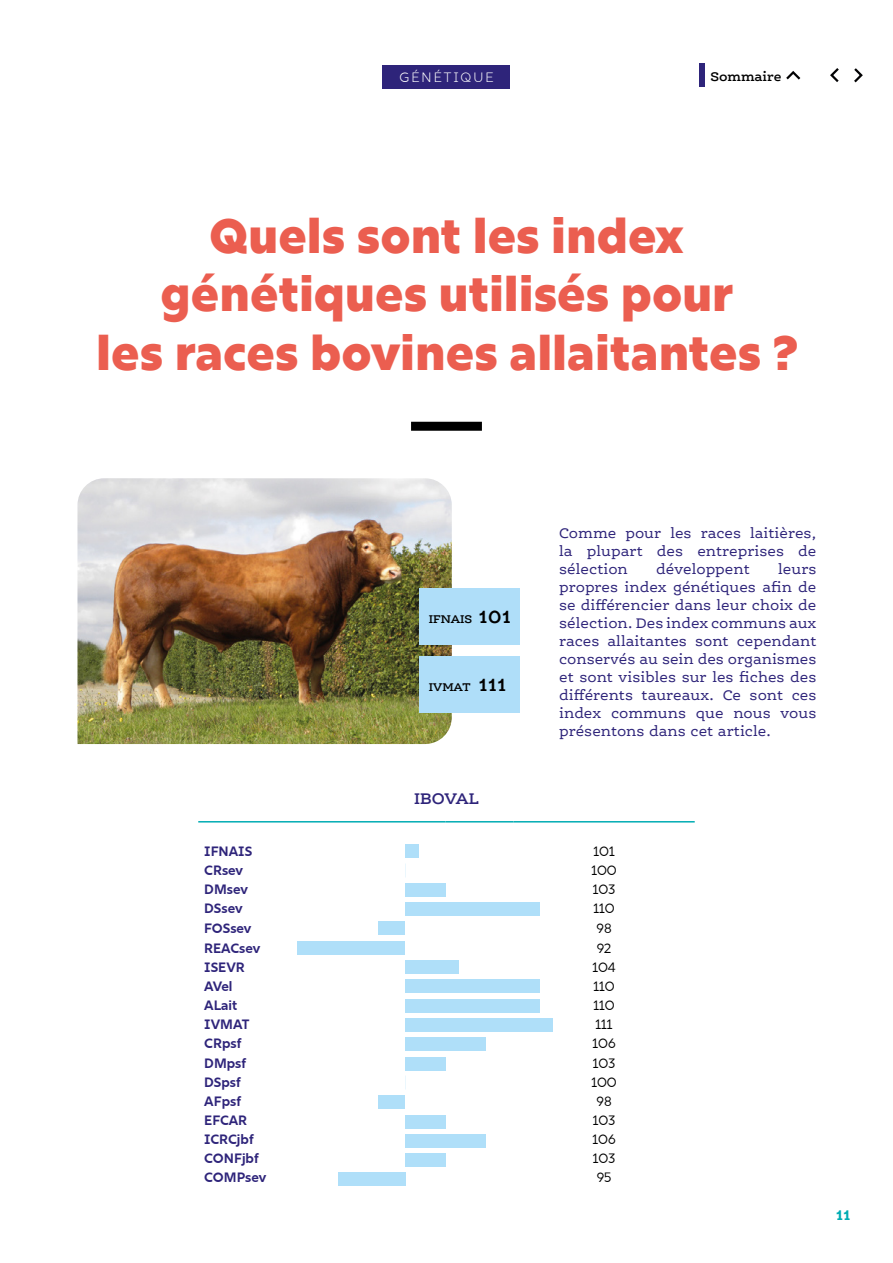
<style>
.page{position:relative;width:893px;height:1263px;background:#fff}
.page>*{position:absolute;margin:0;border:0;box-sizing:border-box;transform-origin:0 0}
.t1{font:900 48px/58.5px "Rig Sans";color:#eb5e50;text-align:center}
.t2{font:600 16.5px "Ernestine Pro";color:#2e247a}
.t3{font:700 16.5px "Ernestine Pro";color:#00acb3}
.t4{font:15px/18px "Ernestine Pro";color:#2e247a;text-align:justify}
.t5{font:700 13.5px "Rig Sans";color:#2e247a}
.t6{font:13.5px "Rig Sans";letter-spacing:-.005em;color:#000}
.t7{font:300 13.5px "Rig Sans";letter-spacing:.15em;color:#fff}
.t8{font:600 13.5px "Ernestine Pro";color:#000}
.t9{font:600 12px "Ernestine Pro";color:#000}
.s1{font-size:21px}
</style>
<div class="page">
<img style="left:77px;top:478px;width:375px;height:266px">
<div style="left:419px;top:589px;width:101px;height:56px;background:#afdef9"></div>
<div style="left:419px;top:656px;width:101px;height:56px;background:#afdef9"></div>
<div style="left:383px;top:65px;width:127px;height:23px;background:#2e247a"></div>
<div style="left:411px;top:422px;width:71px;height:9px;background:#000"></div>
<hr style="left:198px;top:821px;width:247px;height:1px;background:#00acb3">
<hr style="left:445px;top:821px;width:68px;height:1px;background:#00acb3">
<hr style="left:513px;top:821px;width:182px;height:1px;background:#00acb3">
<div style="left:405px;top:844px;width:13px;height:14px;background:#afdff9"></div>
<div style="left:405px;top:883px;width:40px;height:14px;background:#afdff9"></div>
<div style="left:405px;top:902px;width:134px;height:14px;background:#afdff9"></div>
<div style="left:378px;top:921px;width:27px;height:14px;background:#afdff9"></div>
<div style="left:298px;top:941px;width:107px;height:14px;background:#afdff9"></div>
<div style="left:405px;top:960px;width:54px;height:14px;background:#afdff9"></div>
<div style="left:405px;top:979px;width:134px;height:14px;background:#afdff9"></div>
<div style="left:405px;top:999px;width:134px;height:13px;background:#afdff9"></div>
<div style="left:405px;top:1018px;width:148px;height:14px;background:#afdff9"></div>
<div style="left:405px;top:1037px;width:81px;height:14px;background:#afdff9"></div>
<div style="left:405px;top:1057px;width:40px;height:13px;background:#afdff9"></div>
<div style="left:378px;top:1095px;width:27px;height:14px;background:#afdff9"></div>
<div style="left:405px;top:1114px;width:40px;height:14px;background:#afdff9"></div>
<div style="left:405px;top:1134px;width:81px;height:14px;background:#afdff9"></div>
<div style="left:405px;top:1153px;width:40px;height:14px;background:#afdff9"></div>
<div style="left:338px;top:1172px;width:67px;height:14px;background:#afdff9"></div>
<svg style="left:786px;top:71px;width:15px;height:9px"></svg>
<div style="left:700px;top:64px;width:5px;height:23px;background:#2e247a"></div>
<svg style="left:830px;top:68px;width:9px;height:14px"></svg>
<svg style="left:854px;top:68px;width:9px;height:15px"></svg>
<p class="t7" style="left:399px;top:69px;width:96px">GÉNÉTIQUE</p>
<p class="t8" style="left:710px;top:68px;width:73px">Sommaire</p>
<h1 class="t1" style="left:96px;top:206px;width:703px">Quels sont les index génétiques utilisés pour<br>les races bovines allaitantes ?</h1>
<p class="t9" style="left:429px;top:612px;width:84px">IFNAIS <span class="s1">101</span></p>
<p class="t9" style="left:429px;top:679px;width:79px">IVMAT <span class="s1">111</span></p>
<p class="t4" style="left:559px;top:523px;width:259px">Comme pour les races laitières, la plupart des entreprises de sélection</p>
<p class="t4" style="left:656px;top:559px;width:95px">développent</p>
<p class="t4" style="left:559px;top:559px;width:259px;text-indent:219px">leurs propres index génétiques afin de se différencier dans leur choix de sélection. Des index communs aux races allaitantes sont cependant conservés au sein des organismes et sont visibles sur les fiches des différents taureaux. Ce sont ces index communs que nous vous présentons dans cet article.</p>
<p class="t2" style="left:414px;top:788px;width:66px">IBOVAL</p>
<p class="t5" style="left:204px;top:843px;width:50px">IFNAIS</p>
<p class="t6" style="left:593px;top:843px;width:23px">101</p>
<p class="t5" style="left:204px;top:862px;width:40px">CRsev</p>
<p class="t6" style="left:591px;top:862px;width:27px">100</p>
<p class="t5" style="left:204px;top:881px;width:45px">DMsev</p>
<p class="t6" style="left:593px;top:881px;width:24px">103</p>
<p class="t5" style="left:204px;top:900px;width:40px">DSsev</p>
<p class="t6" style="left:593px;top:901px;width:23px">110</p>
<p class="t5" style="left:204px;top:920px;width:49px">FOSsev</p>
<p class="t6" style="left:596px;top:920px;width:17px">98</p>
<p class="t5" style="left:204px;top:940px;width:58px">REACsev</p>
<p class="t6" style="left:597px;top:940px;width:16px">92</p>
<p class="t5" style="left:204px;top:959px;width:42px">ISEVR</p>
<p class="t6" style="left:592px;top:959px;width:25px">104</p>
<p class="t5" style="left:204px;top:978px;width:30px">AVel</p>
<p class="t6" style="left:593px;top:978px;width:23px">110</p>
<p class="t5" style="left:204px;top:997px;width:35px">ALait</p>
<p class="t6" style="left:593px;top:997px;width:23px">110</p>
<p class="t5" style="left:204px;top:1016px;width:47px">IVMAT</p>
<p class="t6" style="left:596px;top:1016px;width:19px">111</p>
<p class="t5" style="left:204px;top:1035px;width:39px">CRpsf</p>
<p class="t6" style="left:592px;top:1036px;width:25px">106</p>
<p class="t5" style="left:204px;top:1054px;width:43px">DMpsf</p>
<p class="t6" style="left:593px;top:1055px;width:24px">103</p>
<p class="t5" style="left:204px;top:1074px;width:38px">DSpsf</p>
<p class="t6" style="left:591px;top:1074px;width:27px">100</p>
<p class="t5" style="left:204px;top:1093px;width:38px">AFpsf</p>
<p class="t6" style="left:596px;top:1093px;width:17px">98</p>
<p class="t5" style="left:204px;top:1112px;width:44px">EFCAR</p>
<p class="t6" style="left:593px;top:1112px;width:24px">103</p>
<p class="t5" style="left:204px;top:1131px;width:51px">ICRCjbf</p>
<p class="t6" style="left:592px;top:1131px;width:25px">106</p>
<p class="t5" style="left:204px;top:1150px;width:56px">CONFjbf</p>
<p class="t6" style="left:593px;top:1150px;width:24px">103</p>
<p class="t5" style="left:204px;top:1169px;width:63px">COMPsev</p>
<p class="t6" style="left:597px;top:1169px;width:16px">95</p>
<p class="t3" style="left:836px;top:1204px;width:16px">11</p>
</div>
